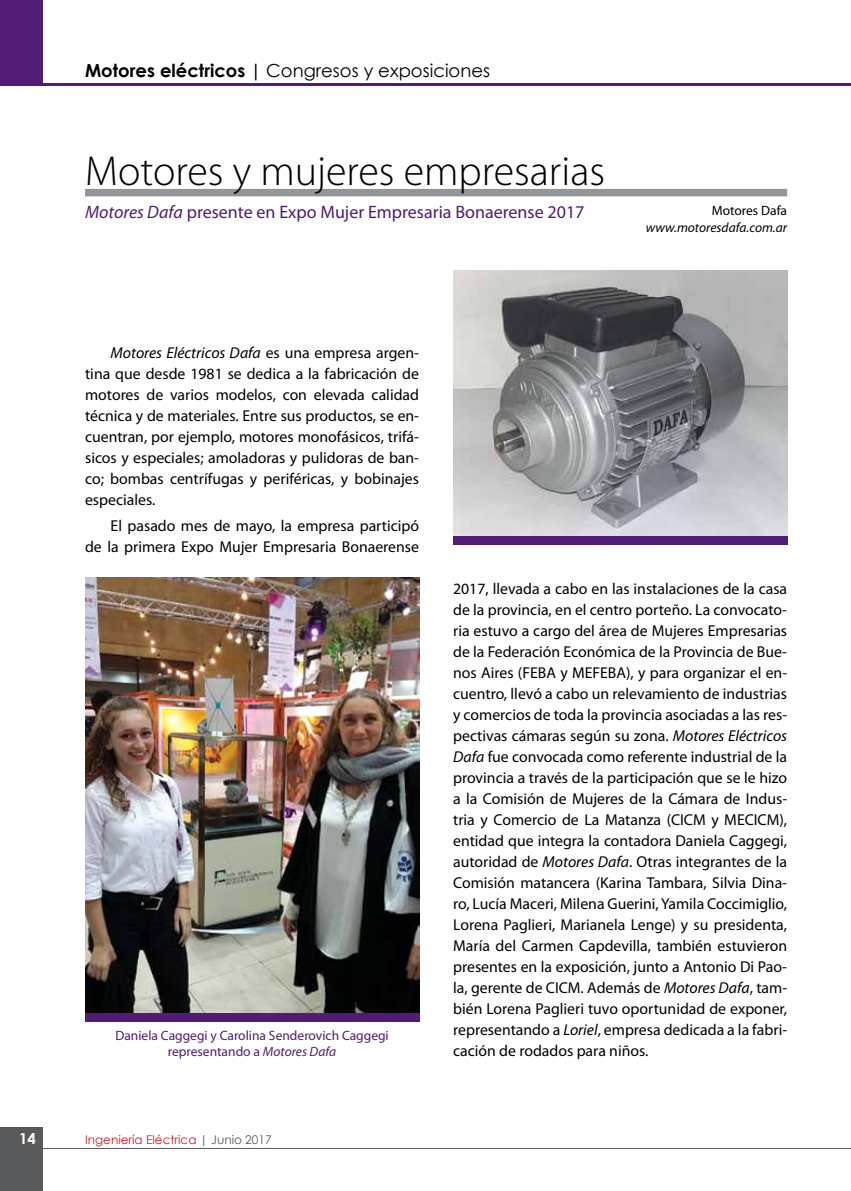
<style>
.page{position:relative;width:851px;height:1191px;background:#fff}
.page>*{position:absolute;margin:0;border:0;box-sizing:border-box;transform-origin:0 0}
.t1{font:300 42px "Myriad Pro";color:#000}
.t2{font:18px "Myriad Pro";color:#511c74}
.t3{font:18px "Century Gothic";color:#000}
.t4{font:15.75px/21px "Myriad Pro";color:#000;text-align:justify}
.t5{font:700 15px "Century Gothic";color:#fff}
.t6{font:13.5px/16.2px "Myriad Pro";color:#511c74;text-align:center}
.t7{font:italic 13.5px "Myriad Pro";color:#000}
.t8{font:13.5px "Myriad Pro";color:#000}
.t9{font:12px "Century Gothic";color:#c61d23}
.s1{font-weight:700}
.s2{font-style:italic}
.s3{color:#58595b}
</style>
<div class="page">
<div style="left:0;top:1127px;width:43px;height:64px;background:#58595b"></div>
<hr style="left:0;top:1148px;width:850px;height:1px;background:#58595b">
<div style="left:0;top:0;width:43px;height:85px;background:#511c74"></div>
<hr style="left:0;top:83px;width:850px;height:2px;background:#511c74">
<div style="left:85px;top:189px;width:702px;height:7px;background:#939598"></div>
<img style="left:85px;top:577px;width:334px;height:435px">
<div style="left:85px;top:1012px;width:334px;height:9px;background:#511c74"></div>
<img style="left:453px;top:270px;width:334px;height:266px">
<div style="left:453px;top:536px;width:334px;height:8px;background:#511c74"></div>
<p class="t3" style="left:85px;top:57px;width:406px"><span class="s1">Motores eléctricos |</span> Congresos y exposiciones</p>
<h1 class="t1" style="left:85px;top:147px;width:521px">Motores y mujeres empresarias</h1>
<p class="t2" style="left:85px;top:202px;width:501px"><span class="s2">Motores Dafa</span> presente en Expo Mujer Empresaria Bonaerense 2017</p>
<p class="t8" style="left:711px;top:203px;width:77px">Motores Dafa</p>
<p class="t7" style="left:645px;top:220px;width:143px">www.motoresdafa.com.ar</p>
<p class="t4" style="left:85px;top:342px;width:335px;text-indent:26px"><span class="s2">Motores Eléctricos Dafa</span> es una empresa argen&shy;tina que desde 1981 se dedica a la fabricación de motores de varios modelos, con elevada calidad técnica y de materiales. Entre sus productos, se en&shy;cuentran, por ejemplo, motores monofásicos, trifá&shy;sicos y especiales; amoladoras y pulidoras de ban&shy;co; bombas centrífugas y periféricas, y bobinajes especiales.</p>
<p class="t4" style="left:85px;top:516px;width:335px;text-align:right">El pasado mes de mayo, la empresa participó<br>de la primera Expo Mujer Empresaria Bonaerense</p>
<p class="t6" style="left:115px;top:1027px;width:275px">Daniela Caggegi y Carolina Senderovich Caggegi representando a <span class="s2">Motores Dafa</span></p>
<p class="t5" style="left:19px;top:1127px;width:18px">14</p>
<p class="t9" style="left:85px;top:1131px;width:188px">Ingeniería Eléctrica <span class="s3">| Junio 2017</span></p>
<p class="t4" style="left:453px;top:579px;width:335px">2017, llevada a cabo en las instalaciones de la casa de la provincia, en el centro porteño. La convocato&shy;ria estuvo a cargo del área de Mujeres Empresarias de la Federación Económica de la Provincia de Bue&shy;nos Aires (FEBA y MEFEBA), y para organizar el en&shy;cuentro, llevó a cabo un relevamiento de industrias y comercios de toda la provincia asociadas a las res&shy;pectivas cámaras según su zona. <span class="s2">Motores Eléctricos Dafa</span> fue convocada como referente industrial de la provincia a través de la participación que se le hizo a la Comisión de Mujeres de la Cámara de Indus&shy;tria y Comercio de La Matanza (CICM y MECICM), entidad que integra la contadora Daniela Caggegi, autoridad de <span class="s2">Motores Dafa</span>. Otras integrantes de la Comisión matancera (Karina Tambara, Silvia Dina&shy;ro, Lucía Maceri, Milena Guerini, Yamila Coccimiglio, Lorena Paglieri, Marianela Lenge) y su presidenta, María del Carmen Capdevilla, también estuvieron presentes en la exposición, junto a Antonio Di Pao&shy;la, gerente de CICM. Además de <span class="s2">Motores Dafa</span>, tam&shy;bién Lorena Paglieri tuvo oportunidad de exponer, representando a <span class="s2">Loriel</span>, empresa dedicada a la fabri&shy;cación de rodados para niños.</p>
</div>
